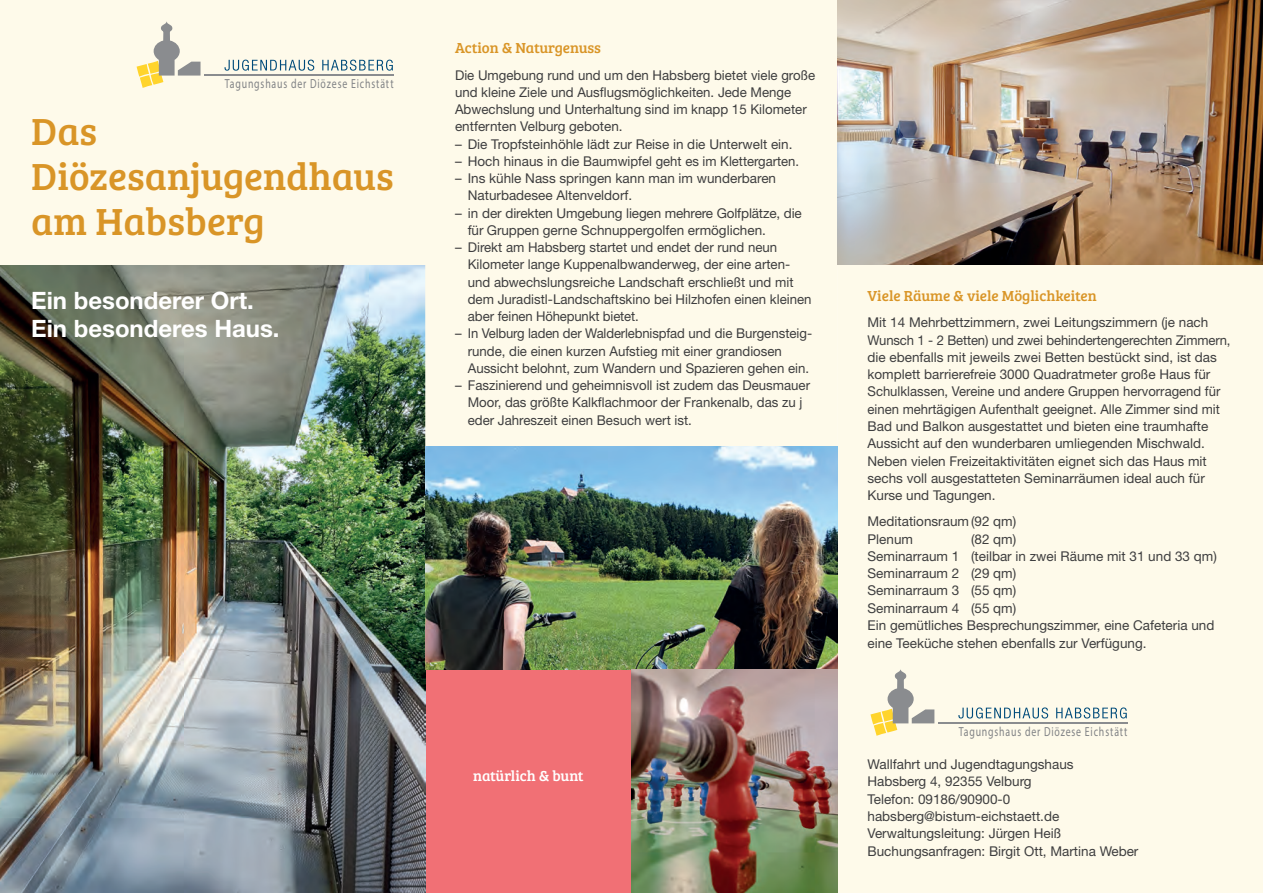
<style>
.page{position:relative;width:1263px;height:893px;background:#fff}
.page>*{position:absolute;margin:0;border:0;box-sizing:border-box;transform-origin:0 0}
.t1{font:39px/45px "Bree Serif";letter-spacing:.005em;color:#d99527}
.t2{font:700 24px/27.3px "Helvetica Neue LT";color:#fff}
.t3{font:15px "Bree Serif";color:#d99527}
.t4{font:15px "Bree Serif";letter-spacing:-.01em;color:#fff}
.t5{font:13.5px/17.2px "Helvetica Neue LT";color:#3e3e3f}
.t6{font:13.2px "Myriad Pro";letter-spacing:.085em;color:#808285;scale:.75 1}
</style>
<div class="page">
<div style="left:425px;top:670px;width:206px;height:223px;background:#f17075"></div>
<img style="left:0;top:265px;width:425px;height:628px">
<div style="left:0;top:0;width:425px;height:265px;background:#fefaea"></div>
<hr style="left:204px;top:74px;width:189px;height:1px;background:#8a8c8f">
<svg style="left:137px;top:21px;width:64px;height:67px"></svg>
<svg style="left:224px;top:60px;width:90px;height:11px"></svg>
<svg style="left:322px;top:60px;width:71px;height:11px"></svg>
<div style="left:838px;top:265px;width:425px;height:628px;background:#fefaea"></div>
<div style="left:425px;top:0;width:413px;height:446px;background:#fefaea"></div>
<img style="left:425px;top:446px;width:413px;height:224px">
<img style="left:838px;top:0;width:425px;height:265px">
<img style="left:631px;top:670px;width:207px;height:223px">
<hr style="left:938px;top:722px;width:189px;height:1px;background:#8a8c8f">
<svg style="left:870px;top:669px;width:64px;height:67px;background:#e1dbc1"></svg>
<svg style="left:958px;top:707px;width:90px;height:11px"></svg>
<svg style="left:1056px;top:707px;width:71px;height:11px"></svg>
<p class="t6" style="left:225px;top:75px;width:227px">Tagungshaus der Diözese Eichstätt</p>
<h1 class="t1" style="left:31px;top:107px;width:364px">Das<br>Diözesanjugendhaus am Habsberg</h1>
<h2 class="t2" style="left:31px;top:286px;width:250px">Ein besonderer Ort.<br>Ein besonderes Haus.</h2>
<p class="t3" style="left:455px;top:37px;width:147px">Action &amp; Naturgenuss</p>
<p class="t5" style="left:455px;top:66px;width:362px">Die Umgebung rund und um den Habsberg bietet viele große und kleine Ziele und Ausflugsmöglichkeiten. Jede Menge Abwechslung und Unterhaltung sind im knapp 15 Kilometer entfernten Velburg geboten.</p>
<p class="t5" style="left:455px;top:135px;width:339px">– Die Tropfsteinhöhle lädt zur Reise in die Unterwelt ein.</p>
<p class="t5" style="left:455px;top:152px;width:346px">– Hoch hinaus in die Baumwipfel geht es im Klettergarten.</p>
<p class="t5" style="left:468px;top:169px;width:310px;text-indent:-13px">– Ins kühle Nass springen kann man im wunderbaren<br>Naturbadesee Altenveldorf.</p>
<p class="t5" style="left:468px;top:204px;width:335px;text-indent:-13px">– in der direkten Umgebung liegen mehrere Golfplätze, die für Gruppen gerne Schnuppergolfen ermöglichen.</p>
<p class="t5" style="left:468px;top:238px;width:345px;text-indent:-13px">– Direkt am Habsberg startet und endet der rund neun Kilometer lange Kuppenalbwanderweg, der eine arten&shy;und abwechslungsreiche Landschaft erschließt und mit dem Juradistl-Landschaftskino bei Hilzhofen einen kleinen aber feinen Höhepunkt bietet.</p>
<p class="t5" style="left:468px;top:325px;width:346px;text-indent:-13px">– In Velburg laden der Walderlebnispfad und die Burgensteig&shy;runde, die einen kurzen Aufstieg mit einer grandiosen<br>Aussicht belohnt, zum Wandern und Spazieren gehen ein.</p>
<p class="t5" style="left:468px;top:376px;width:344px;text-indent:-13px">– Faszinierend und geheimnisvoll ist zudem das Deusmauer<br>Moor, das größte Kalkflachmoor der Frankenalb, das zu j eder Jahreszeit einen Besuch wert ist.</p>
<p class="t4" style="left:473px;top:765px;width:112px">natürlich &amp; bunt</p>
<p class="t3" style="left:867px;top:285px;width:231px">Viele Räume &amp; viele Möglichkeiten</p>
<p class="t5" style="left:867px;top:314px;width:365px">Mit 14 Mehrbettzimmern, zwei Leitungszimmern (je nach Wunsch 1 - 2 Betten) und zwei behindertengerechten Zimmern, die ebenfalls mit jeweils zwei Betten bestückt sind, ist das komplett barrierefreie 3000 Quadratmeter große Haus für Schulklassen, Vereine und andere Gruppen hervorragend für einen mehrtägigen Aufenthalt geeignet. Alle Zimmer sind mit Bad und Balkon ausgestattet und bieten eine traumhafte Aussicht auf den wunderbaren umliegenden Mischwald.<br>Neben vielen Freizeitaktivitäten eignet sich das Haus mit sechs voll ausgestatteten Seminarräumen ideal auch für Kurse und Tagungen.</p>
<p class="t5" style="left:867px;top:513px;width:150px">Meditationsraum (92 qm)<br>Plenum</p>
<p class="t5" style="left:867px;top:530px;width:351px;text-indent:104px">(82 qm)<br>Seminarraum 1 (teilbar in zwei Räume mit 31 und 33 qm)<br>Seminarraum 2 (29 qm)<br>Seminarraum 3 (55 qm)<br>Seminarraum 4 (55 qm)<br>Ein gemütliches Besprechungszimmer, eine Cafeteria und eine Teeküche stehen ebenfalls zur Verfügung.</p>
<p class="t6" style="left:959px;top:723px;width:227px">Tagungshaus der Diözese Eichstätt</p>
<p class="t5" style="left:867px;top:756px;width:272px">Wallfahrt und Jugendtagungshaus<br>Habsberg 4, 92355 Velburg<br>Telefon: 09186/90900-0 habsberg@bistum-eichstaett.de Verwaltungsleitung: Jürgen Heiß Buchungsanfragen: Birgit Ott, Martina Weber</p>
</div>
